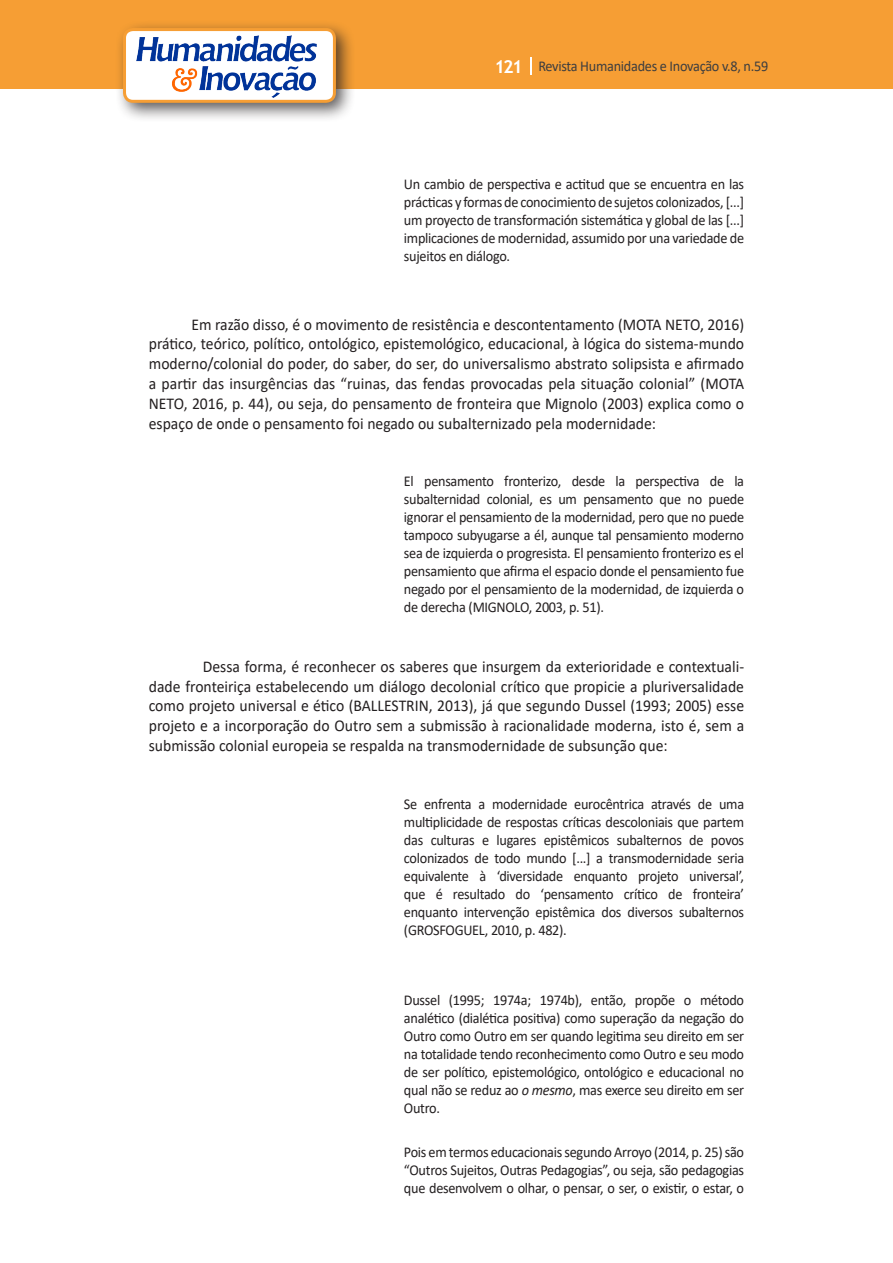
<style>
.page{position:relative;width:893px;height:1263px;background:#fff}
.page>*{position:absolute;margin:0;border:0;box-sizing:border-box;transform-origin:0 0}
.Texto{font:16.5px/19.8px "Calibri";color:#231f20;text-align:justify;scale:.95 1}
.citacao{font:15px/18px "Calibri";letter-spacing:-.02em;color:#231f20;text-align:justify;scale:.95 1}
.t1{font:15px "Calibri";letter-spacing:-.02em;color:#3e3e3f;scale:.95 1}
.s1{font-family:"Trebuchet MS";font-weight:700;font-size:18px;color:#fff}
.s2{font-style:italic}
</style>
<div class="page">
<div style="left:0;top:0;width:893px;height:88px;background:#f69e34"></div>
<svg style="left:530px;top:57px;width:2px;height:18px"></svg>
<div style="left:115px;top:20px;width:241px;height:103px;background:#231f20;opacity:.75"></div>
<div style="left:125px;top:30px;width:209px;height:71px;background:#fff;border-radius:9px"></div>
<div style="left:123px;top:28px;width:213px;height:75px;border:3px solid #f69e34;border-radius:9px"></div>
<img style="left:136px;top:36px;width:181px;height:61px">
<p class="t1" style="left:495px;top:56px;width:290px"><span class="s1">121</span> Revista Humanidades e Inovação v.8, n.59</p>
<p class="citacao" style="left:404px;top:175px;width:360px">Un cambio de perspectiva e actitud que se encuentra en las prácticas y formas de conocimiento de sujetos colonizados,[...] um proyecto de transformación sistemática y global de las [...] implicaciones de modernidad, assumido por una variedade de sujeitos en diálogo.</p>
<p class="Texto" style="left:149px;top:314px;width:628px;text-indent:43px">Em razão disso, é o movimento de resistência e descontentamento (MOTA NETO, 2016) prático, teórico, político, ontológico, epistemológico, educacional, à lógica do sistema-mundo moderno/colonial do poder, do saber, do ser, do universalismo abstrato solipsista e afirmado a partir das insurgências das “ruinas, das fendas provocadas pela situação colonial” (MOTA NETO, 2016, p. 44), ou seja, do pensamento de fronteira que Mignolo (2003) explica como o espaço de onde o pensamento foi negado ou subalternizado pela modernidade:</p>
<p class="citacao" style="left:404px;top:472px;width:360px">El pensamento fronterizo, desde la perspectiva de la subalternidad colonial, es um pensamento que no puede ignorar el pensamiento de la modernidad, pero que no puede tampoco subyugarse a él, aunque tal pensamiento moderno sea de izquierda o progresista. El pensamiento fronterizo es el pensamiento que afirma el espacio donde el pensamiento fue negado por el pensamiento de la modernidad, de izquierda o de derecha (MIGNOLO, 2003, p. 51).</p>
<p class="Texto" style="left:149px;top:656px;width:628px;text-indent:54px">Dessa forma, é reconhecer os saberes que insurgem da exterioridade e contextuali&shy;dade fronteiriça estabelecendo um diálogo decolonial crítico que propicie a pluriversalidade como projeto universal e ético (BALLESTRIN, 2013), já que segundo Dussel (1993; 2005) esse projeto e a incorporação do Outro sem a submissão à racionalidade moderna, isto é, sem a submissão colonial europeia se respalda na transmodernidade de subsunção que:</p>
<p class="citacao" style="left:404px;top:794px;width:360px">Se enfrenta a modernidade eurocêntrica através de uma multiplicidade de respostas críticas descoloniais que partem das culturas e lugares epistêmicos subalternos de povos colonizados de todo mundo [...] a transmodernidade seria equivalente à ‘diversidade enquanto projeto universal’, que é resultado do ‘pensamento crítico de fronteira’ enquanto intervenção epistêmica dos diversos subalternos (GROSFOGUEL, 2010, p. 482).</p>
<p class="citacao" style="left:404px;top:991px;width:360px">Dussel (1995; 1974a; 1974b), então, propõe o método analético (dialética positiva) como superação da negação do Outro como Outro em ser quando legitima seu direito em ser na totalidade tendo reconhecimento como Outro e seu modo de ser político, epistemológico, ontológico e educacional no qual não se reduz ao <span class="s2">o mesmo</span>, mas exerce seu direito em ser Outro.</p>
<p class="citacao" style="left:404px;top:1142px;width:360px">Pois em termos educacionais segundo Arroyo (2014, p. 25) são “Outros Sujeitos, Outras Pedagogias”, ou seja, são pedagogias que desenvolvem o olhar, o pensar, o ser, o existir, o estar, o</p>
</div>
